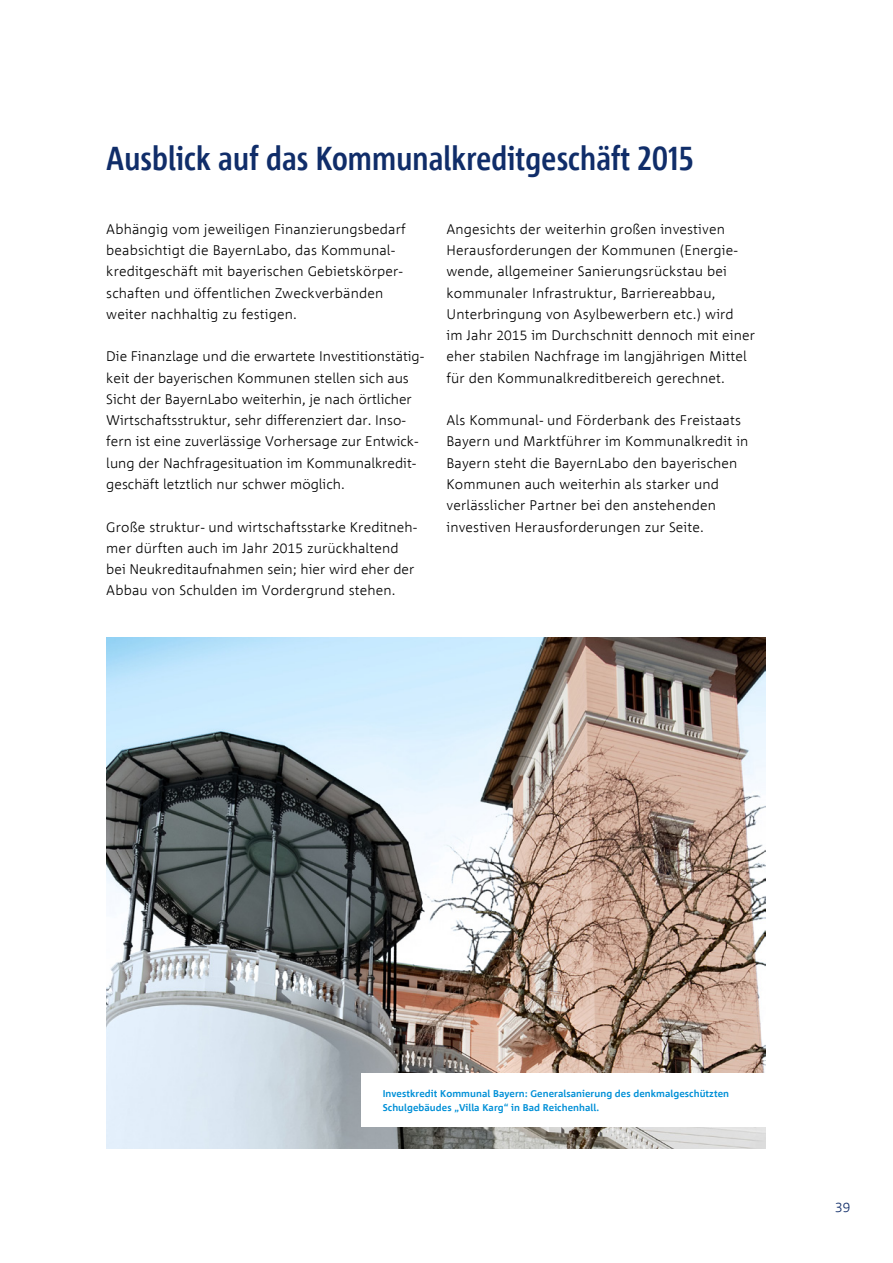
<style>
.page{position:relative;width:893px;height:1263px;background:#fff}
.page>*{position:absolute;margin:0;border:0;box-sizing:border-box;transform-origin:0 0}
.t1{font:700 33px "Corpid Cd L Finc";letter-spacing:.005em;color:#102d69}
.t2{font:300 13.8px/21.3px "Corpid MOD";letter-spacing:.01em;color:#000}
.t3{font:300 13.8px "Corpid MOD";color:#102d69}
.t4{font:700 9.75px/14.9px "Corpid MOD";letter-spacing:.005em;color:#0090d7}
</style>
<div class="page">
<img style="left:106px;top:638px;width:659px;height:510px">
<div style="left:361px;top:1074px;width:511px;height:53px;background:#fff"></div>
<h1 class="t1" style="left:106px;top:141px;width:589px">Ausblick auf das Kommunalkreditgeschäft 2015</h1>
<p class="t2" style="left:106px;top:219px;width:301px">Abhängig vom jeweiligen Finanzierungsbedarf beabsichtigt die BayernLabo, das Kommunal&shy;kreditgeschäft mit bayerischen Gebietskörper&shy;schaften und öffentlichen Zweckverbänden weiter nachhaltig zu festigen.</p>
<p class="t2" style="left:106px;top:346px;width:319px">Die Finanzlage und die erwartete Investitionstätig&shy;keit der bayerischen Kommunen stellen sich aus Sicht der BayernLabo weiterhin, je nach örtlicher Wirtschaftsstruktur, sehr differenziert dar. Inso&shy;fern ist eine zuverlässige Vorhersage zur Entwick&shy;lung der Nachfragesituation im Kommunalkredit&shy;geschäft letztlich nur schwer möglich.</p>
<p class="t2" style="left:106px;top:516px;width:312px">Große struktur- und wirtschaftsstarke Kreditneh&shy;mer dürften auch im Jahr 2015 zurückhaltend bei Neukreditaufnahmen sein; hier wird eher der Abbau von Schulden im Vordergrund stehen.</p>
<p class="t2" style="left:446px;top:219px;width:310px">Angesichts der weiterhin großen investiven Herausforderungen der Kommunen (Energie&shy;wende, allgemeiner Sanierungsrückstau bei kommunaler Infrastruktur, Barriereabbau, Unterbringung von Asylbewerbern etc.) wird<br>im Jahr 2015 im Durchschnitt dennoch mit einer eher stabilen Nachfrage im langjährigen Mittel für den Kommunalkreditbereich gerechnet.</p>
<p class="t2" style="left:446px;top:410px;width:303px">Als Kommunal- und Förderbank des Freistaats Bayern und Marktführer im Kommunalkredit in Bayern steht die BayernLabo den bayerischen Kommunen auch weiterhin als starker und verlässlicher Partner bei den anstehenden investiven Herausforderungen zur Seite.</p>
<p class="t4" style="left:383px;top:1086px;width:348px">Investkredit Kommunal Bayern: Generalsanierung des denkmalgeschützten<br>Schulgebäudes „Villa Karg“ in Bad Reichenhall.</p>
<p class="t3" style="left:835px;top:1199px;width:17px">39</p>
</div>
